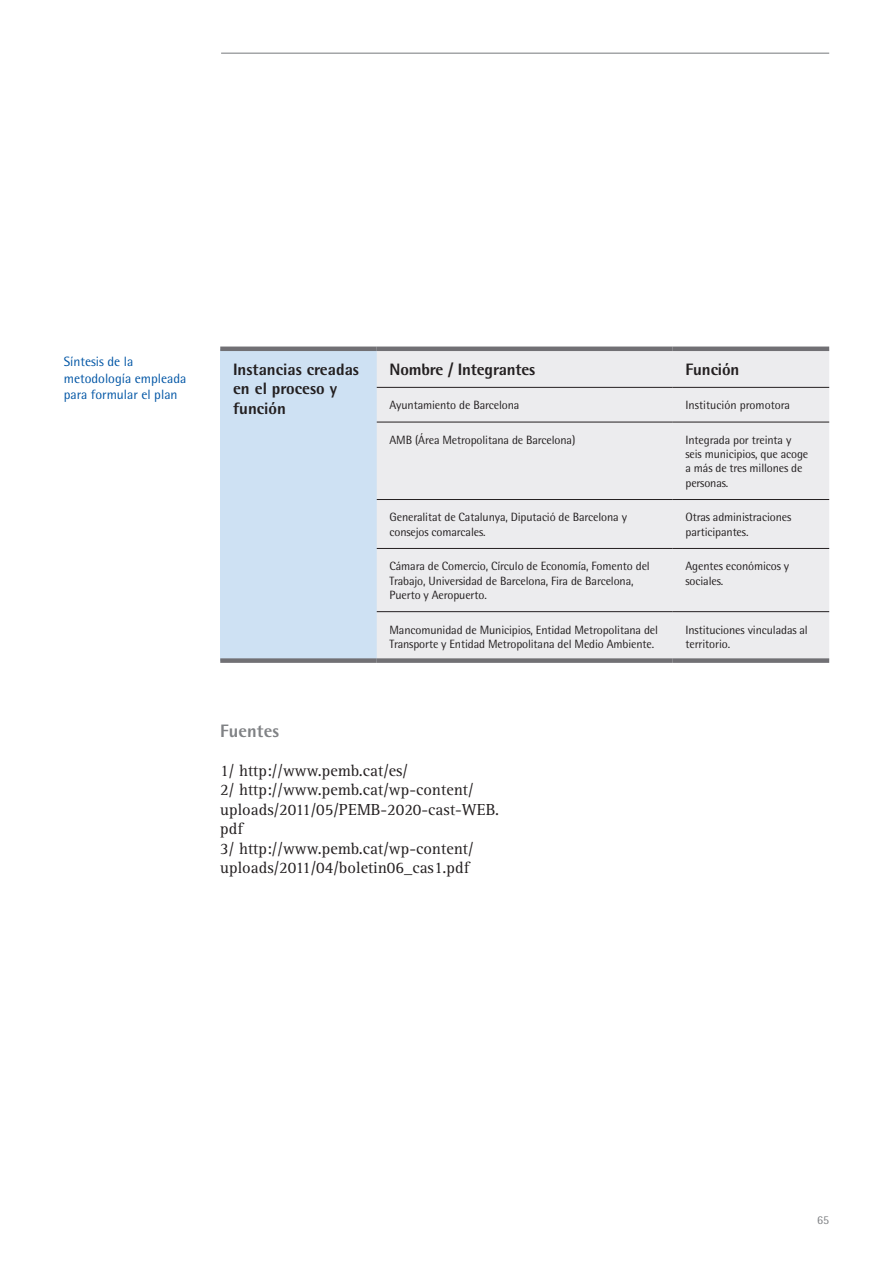
<style>
.page{position:relative;width:893px;height:1263px;background:#fff}
.page>*{position:absolute;margin:0;border:0;box-sizing:border-box;transform-origin:0 0}
.t1{font:800 18px "Rotis Semi Sans";color:#808285}
.t2{font:16.5px/19.5px "Rotis Serif";color:#231f20}
.t3{font:800 16.5px/19.8px "Rotis Semi Sans";color:#231f20}
.t4{font:13.5px/16.5px "Rotis Semi Sans";color:#0155a5}
.t5{font:12px/14.2px "Rotis Semi Sans";letter-spacing:-.01em;color:#231f20}
.t6{font:12px "Rotis Semi Sans";color:#808285}
</style>
<div class="page">
<hr style="left:221px;top:53px;width:608px;height:1px;background:#76787b">
<div style="left:220px;top:349px;width:157px;height:312px;background:#cee1f3"></div>
<div style="left:377px;top:351px;width:452px;height:307px;background:#ececee"></div>
<hr style="left:377px;top:387px;width:296px;height:1px;background:#231f20">
<hr style="left:673px;top:387px;width:156px;height:1px;background:#231f20">
<hr style="left:377px;top:422px;width:296px;height:1px;background:#231f20">
<hr style="left:673px;top:422px;width:156px;height:1px;background:#231f20">
<hr style="left:377px;top:499px;width:296px;height:1px;background:#231f20">
<hr style="left:673px;top:499px;width:156px;height:1px;background:#231f20">
<hr style="left:377px;top:548px;width:296px;height:1px;background:#231f20">
<hr style="left:673px;top:548px;width:156px;height:1px;background:#231f20">
<hr style="left:377px;top:611px;width:296px;height:1px;background:#231f20">
<hr style="left:673px;top:611px;width:156px;height:1px;background:#231f20">
<hr style="left:220px;top:347px;width:157px;height:4px;background:#717074">
<div style="left:220px;top:658px;width:157px;height:5px;background:#717074"></div>
<hr style="left:377px;top:347px;width:296px;height:4px;background:#717074">
<hr style="left:673px;top:347px;width:156px;height:4px;background:#717074">
<div style="left:377px;top:658px;width:296px;height:5px;background:#717074"></div>
<div style="left:673px;top:658px;width:156px;height:5px;background:#717074"></div>
<p class="t4" style="left:64px;top:353px;width:124px">Síntesis de la metodología empleada para formular el plan</p>
<h2 class="t3" style="left:233px;top:359px;width:128px">Instancias creadas en el proceso y función</h2>
<h2 class="t3" style="left:389px;top:359px;width:147px">Nombre / Integrantes</h2>
<h2 class="t3" style="left:685px;top:359px;width:55px">Función</h2>
<p class="t5" style="left:389px;top:398px;width:131px">Ayuntamiento de Barcelona</p>
<p class="t5" style="left:685px;top:398px;width:106px">Institución promotora</p>
<p class="t5" style="left:389px;top:433px;width:187px">AMB (Área Metropolitana de Barcelona)</p>
<p class="t5" style="left:685px;top:433px;width:124px">Integrada por treinta y seis municipios, que acoge a más de tres millones de personas.</p>
<p class="t5" style="left:389px;top:510px;width:239px">Generalitat de Catalunya, Diputació de Barcelona y consejos comarcales.</p>
<p class="t5" style="left:685px;top:510px;width:107px">Otras administraciones participantes.</p>
<p class="t5" style="left:389px;top:559px;width:262px">Cámara de Comercio, Círculo de Economía, Fomento del<br>Trabajo, Universidad de Barcelona, Fira de Barcelona,<br>Puerto y Aeropuerto.</p>
<p class="t5" style="left:685px;top:559px;width:105px">Agentes económicos y sociales.</p>
<p class="t5" style="left:389px;top:622px;width:270px">Mancomunidad de Municipios, Entidad Metropolitana del<br>Transporte y Entidad Metropolitana del Medio Ambiente.</p>
<p class="t5" style="left:685px;top:622px;width:124px">Instituciones vinculadas al territorio.</p>
<h1 class="t1" style="left:220px;top:719px;width:60px">Fuentes</h1>
<h2 class="t2" style="left:220px;top:761px;width:280px">1/ http://www.pemb.cat/es/<br>2/ http://www.pemb.cat/wp-content/ uploads/2011/05/PEMB-2020-cast-WEB. pdf<br>3/ http://www.pemb.cat/wp-content/ uploads/2011/04/boletin06_cas1.pdf</h2>
<p class="t6" style="left:817px;top:1213px;width:14px">65</p>
</div>
